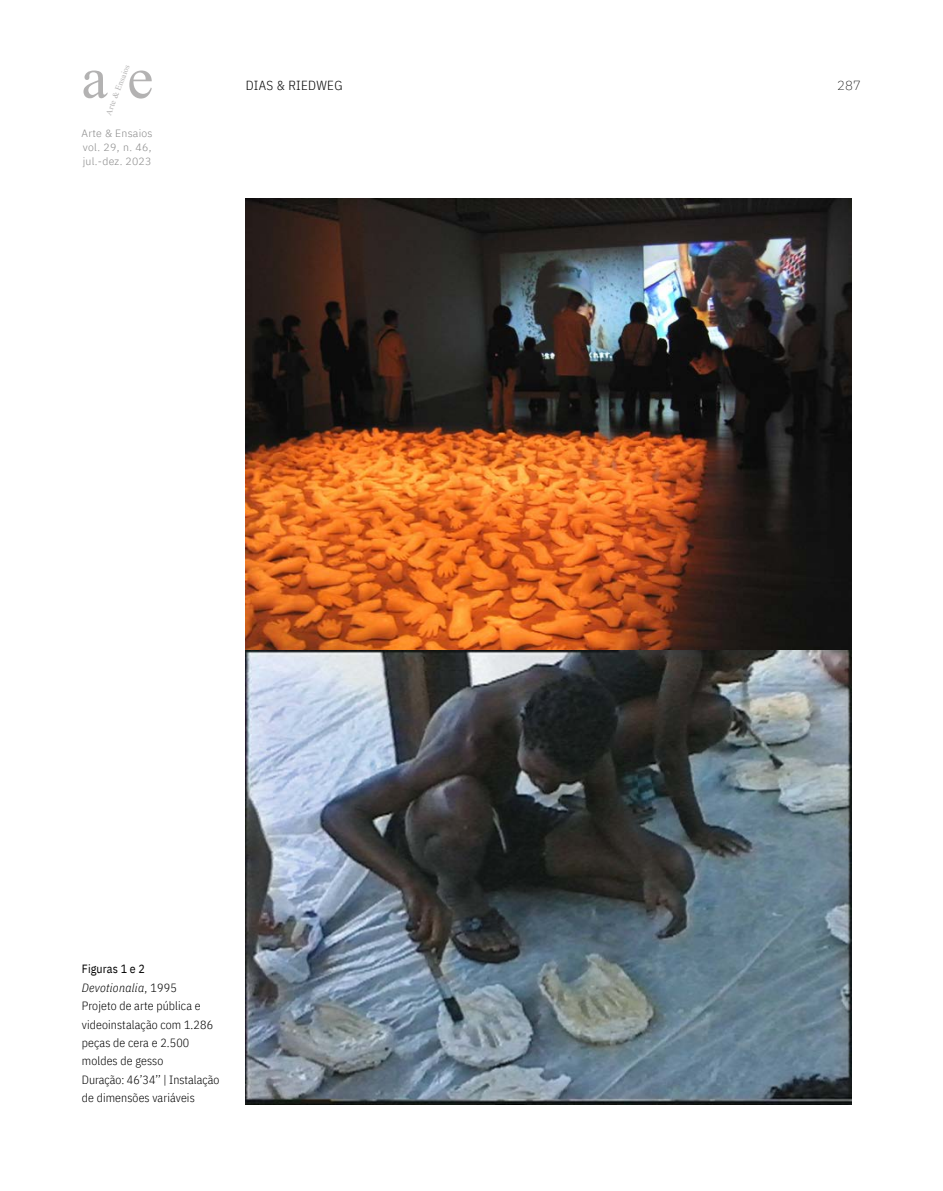
<style>
.page{position:relative;width:943px;height:1191px;background:#fff}
.page>*{position:absolute;margin:0;border:0;box-sizing:border-box;transform-origin:0 0}
.t1{font:59.15px "Times New Roman";color:#b3b2b2}
.t2{font:300 13.12px "IBM Plex Sans Cond";letter-spacing:.025em;color:#000}
.t3{font:200 13.12px "IBM Plex Sans";color:#000}
.t4{font:300 11.9px/18.4px "IBM Plex Sans Cond";letter-spacing:.01em;color:#000}
.t5{font:300 10.5px/14px "IBM Plex Sans";letter-spacing:.025em;color:#878787;text-align:justify}
.t6{font:8.4px "Times New Roman";color:#b3b2b2}
.s1{font-weight:400}
.s2{font-style:italic}
</style>
<div class="page">
<img style="left:246px;top:198px;width:605px;height:452px">
<img style="left:246px;top:650px;width:605px;height:454px">
<p class="t6" style="left:103px;top:112px;width:55px;rotate:-69deg">Arte &amp; Ensaios</p>
<p class="t5" style="left:82px;top:125px;width:72px">Arte &amp; Ensaios vol. 29, n. 46, jul.-dez. 2023</p>
<h1 class="t1" style="left:81px;top:36px;width:73px">a e</h1>
<p class="t2" style="left:246px;top:75px;width:98px">DIAS &amp; RIEDWEG</p>
<p class="t3" style="left:837px;top:75px;width:25px">287</p>
<p class="t4" style="left:82px;top:959px;width:139px"><span class="s1">Figuras 1 e 2<br></span><span class="s2">Devotionalia</span>, 1995<br>Projeto de arte pública e videoinstalação com 1.286 peças de cera e 2.500 moldes de gesso<br>Duração: 46’34’’ | Instalação de dimensões variáveis</p>
</div>
